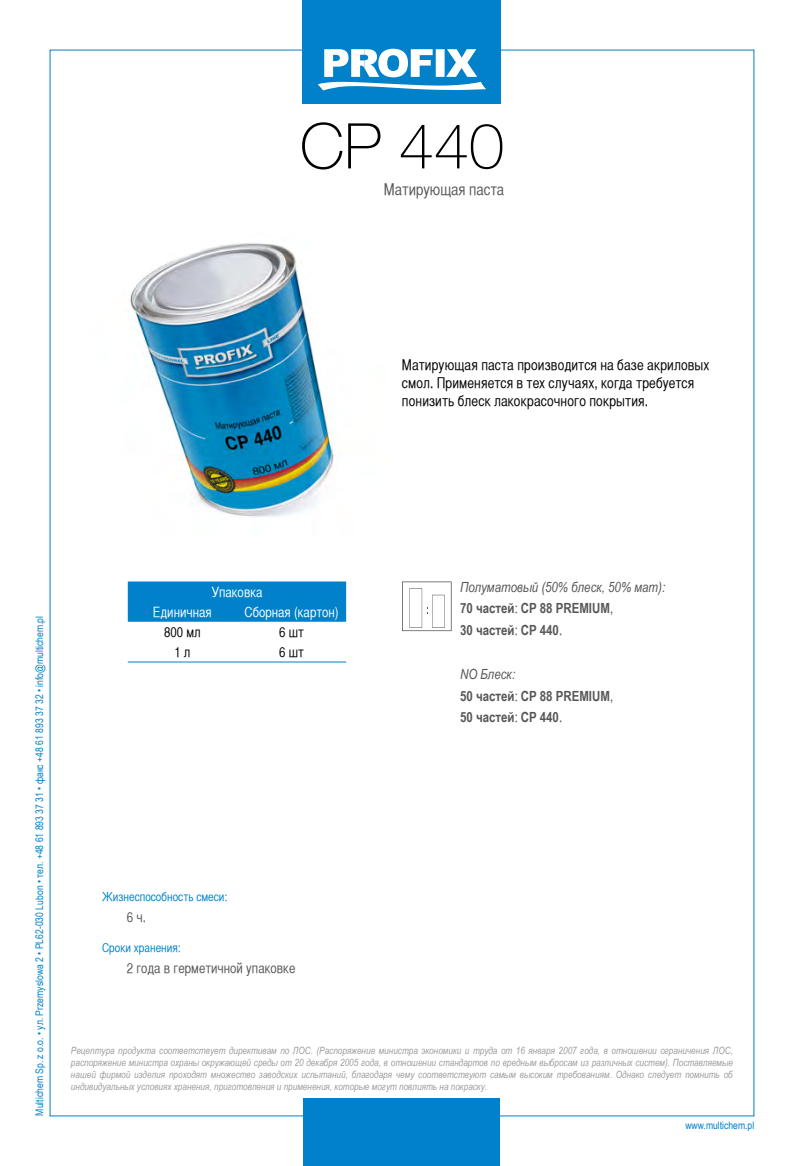
<style>
.page{position:relative;width:804px;height:1166px;background:#fff}
.page>*{position:absolute;margin:0;border:0;box-sizing:border-box;transform-origin:0 0}
.t1{font:100 63px "Helvetica Neue LT Pro";color:#000}
.t2{font:15.92px "Helvetica CY Plain";color:#575756}
.t3{font:14.7px/17.7px "Helvetica CY Plain";letter-spacing:.01em;color:#000}
.t4{font:700 14px/21.7px "Arial Narrow";color:#575756}
.t5{font:14px/20.1px "Helvetica CY Plain";color:#fff}
.t6{font:14px "Helvetica CY Plain";color:#575756}
.t7{font:14px "Helvetica CY Plain";color:#000}
.t8{font:12.25px "Helvetica CY Plain";color:#0081c9}
.t9{font:10.5px "Arial Narrow";color:#0081c9}
.t10{font:italic 9.97px/11.9px "Arial Narrow";color:#9d9d9c;text-align:justify}
.s1{font-weight:400;font-style:italic}
.s2{font-family:"Helvetica CY Plain";font-weight:400}
</style>
<div class="page">
<div style="left:303px;top:1098px;width:197px;height:68px;background:#0081c9"></div>
<div style="left:303px;top:0;width:198px;height:103px;background:#0081c9"></div>
<svg style="left:318px;top:49px;width:168px;height:41px"></svg>
<img style="left:129px;top:243px;width:206px;height:274px">
<div style="left:128px;top:581px;width:218px;height:41px;background:#0081c9"></div>
<hr style="left:128px;top:662px;width:109px;height:1px;background:#0081c9">
<hr style="left:237px;top:662px;width:109px;height:1px;background:#0081c9">
<svg style="left:402px;top:581px;width:49px;height:50px"></svg>
<h1 class="t1" style="left:300px;top:109px;width:206px">CP 440</h1>
<h2 class="t2" style="left:384px;top:180px;width:122px">Матирующая паста</h2>
<h3 class="t3" style="left:402px;top:356px;width:309px">Матирующая паста производится на базе акриловых смол. Применяется в тех случаях, когда требуется понизить блеск лакокрасочного покрытия.</h3>
<p class="t9" style="left:32px;top:1115px;width:501px;rotate:-90deg">Multichem Sp. z o.o. • ул. Przemyslowa 2 • PL62-030 Lubon • тел. +48 61 893 37 31 • факс +48 61 893 37 32 • info@multichem.pl</p>
<h3 class="t5" style="left:153px;top:582px;width:111px;text-indent:58px">Упаковка<br>Единичная</h3>
<h3 class="t5" style="left:244px;top:602px;width:96px">Сборная (картон)</h3>
<h3 class="t7" style="left:164px;top:624px;width:38px">800 мл</h3>
<h3 class="t7" style="left:279px;top:624px;width:26px">6 шт</h3>
<h3 class="t7" style="left:174px;top:644px;width:18px">1л</h3>
<h3 class="t7" style="left:279px;top:644px;width:26px">6 шт</h3>
<p class="t8" style="left:102px;top:889px;width:127px">Жизнеспособность смеси:</p>
<h3 class="t6" style="left:127px;top:909px;width:21px">6 ч.</h3>
<p class="t8" style="left:102px;top:940px;width:80px">Сроки хранения:</p>
<h3 class="t6" style="left:127px;top:960px;width:170px">2 года в герметичной упаковке</h3>
<h3 class="t4" style="left:460px;top:575px;width:207px"><span class="s1">Полуматовый (50% блеск, 50% мат):<br></span>70 частей<span class="s2">:</span> CP 88 PREMIUM<span class="s2">,<br></span>30 частей<span class="s2">:</span> CP 440<span class="s2">.</span></h3>
<h3 class="t4" style="left:460px;top:662px;width:155px"><span class="s1">NO Блеск:<br></span>50 частей<span class="s2">:</span> CP 88 PREMIUM<span class="s2">,<br></span>50 частей<span class="s2">:</span> CP 440<span class="s2">.</span></h3>
<p class="t10" style="left:71px;top:1044px;width:663px">Рецептура продукта соответствует директивам по ЛОС. (Распоряжение министра экономики и труда от 16 января 2007 года, в отношении ограничения ЛОС, распоряжение министра охраны окружающей среды от 20 декабря 2005 года, в отношении стандартов по вредным выбросам из различных систем). Поставляемые нашей фирмой изделия проходят множество заводских испытаний, благодаря чему соответствуют самым высоким требованиям. Однако следует помнить об индивидуальных условиях хранения, приготовления и применения, которые могут повлиять на покраску.</p>
<p class="t9" style="left:685px;top:1117px;width:70px">www.multichem.pl</p>
</div>
